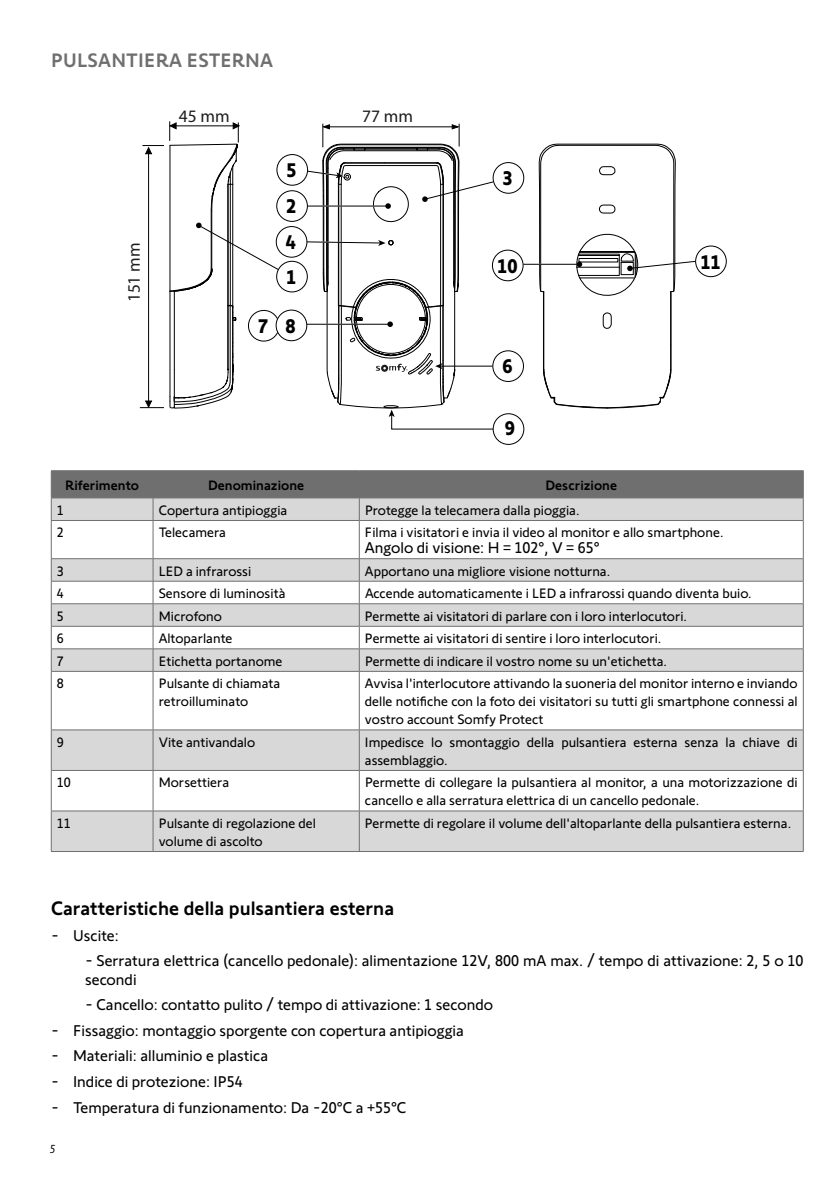
<style>
.page{position:relative;width:840px;height:1190px;background:#fff}
.page>*{position:absolute;margin:0;border:0;box-sizing:border-box;transform-origin:0 0}
.t1{font:700 20.4px/36px "Somfy Sans";color:#000;text-align:justify}
.t2{font:500 20px "Somfy Sans";color:#000}
.t3{font:500 20px "Somfy Sans";letter-spacing:.01em;color:#6f6f6f}
.t4{font:17.6px "Myriad Pro";color:#1d1d1d}
.t5{font:16px/19.2px "Somfy Sans";color:#000}
.t6{font:14px/18px "Somfy Sans";color:#000}
.t7{font:500 14px "Somfy Sans";color:#000}
.t8{font:italic 12px "Somfy Sans";color:#000}
</style>
<div class="page">
<hr style="left:523px;top:264px;width:57px;height:1px;background:#000">
<svg style="left:538px;top:143px;width:158px;height:266px"></svg>
<div style="left:276px;top:261px;width:32px;height:31px;border:1px solid #000;border-radius:50%"></div>
<div style="left:277px;top:154px;width:31px;height:32px;border:1px solid #000;border-radius:50%"></div>
<div style="left:276px;top:190px;width:32px;height:32px;border:1px solid #000;border-radius:50%"></div>
<div style="left:276px;top:226px;width:31px;height:32px;border:1px solid #000;border-radius:50%"></div>
<div style="left:276px;top:310px;width:31px;height:31px;border:1px solid #000;border-radius:50%"></div>
<div style="left:493px;top:162px;width:31px;height:32px;border:1px solid #000;border-radius:50%"></div>
<div style="left:492px;top:250px;width:31px;height:31px;border:1px solid #000;border-radius:50%"></div>
<div style="left:695px;top:246px;width:32px;height:31px;border:1px solid #000;border-radius:50%"></div>
<div style="left:492px;top:350px;width:32px;height:32px;border:1px solid #000;border-radius:50%"></div>
<div style="left:493px;top:413px;width:31px;height:32px;border:1px solid #000;border-radius:50%"></div>
<svg style="left:140px;top:121px;width:139px;height:288px"></svg>
<svg style="left:306px;top:123px;width:188px;height:307px"></svg>
<div style="left:52px;top:812px;width:751px;height:39px;background:#d8d8d8"></div>
<svg style="left:52px;top:521px;width:751px;height:290px"></svg>
<hr style="left:51px;top:470px;width:102px;height:1px;background:#6f6f6f">
<hr style="left:153px;top:470px;width:206px;height:1px;background:#6f6f6f">
<hr style="left:359px;top:470px;width:445px;height:1px;background:#6f6f6f">
<svg style="left:51px;top:471px;width:753px;height:49px;background:#9c9c9c"></svg>
<hr style="left:51px;top:520px;width:102px;height:1px;background:#6f6f6f">
<hr style="left:51px;top:521px;width:1px;height:37px;background:#6f6f6f">
<hr style="left:153px;top:520px;width:206px;height:1px;background:#6f6f6f">
<hr style="left:153px;top:521px;width:1px;height:37px;background:#6f6f6f">
<hr style="left:359px;top:520px;width:445px;height:1px;background:#6f6f6f">
<hr style="left:359px;top:521px;width:1px;height:37px;background:#6f6f6f">
<hr style="left:803px;top:521px;width:1px;height:37px;background:#6f6f6f">
<hr style="left:51px;top:558px;width:102px;height:1px;background:#6f6f6f">
<hr style="left:153px;top:558px;width:206px;height:1px;background:#6f6f6f">
<hr style="left:359px;top:558px;width:445px;height:1px;background:#6f6f6f">
<hr style="left:51px;top:581px;width:102px;height:1px;background:#6f6f6f">
<hr style="left:153px;top:581px;width:206px;height:1px;background:#6f6f6f">
<hr style="left:359px;top:581px;width:445px;height:1px;background:#6f6f6f">
<hr style="left:51px;top:603px;width:102px;height:1px;background:#6f6f6f">
<hr style="left:153px;top:603px;width:206px;height:1px;background:#6f6f6f">
<hr style="left:359px;top:603px;width:445px;height:1px;background:#6f6f6f">
<hr style="left:51px;top:626px;width:102px;height:1px;background:#6f6f6f">
<hr style="left:153px;top:626px;width:206px;height:1px;background:#6f6f6f">
<hr style="left:359px;top:626px;width:445px;height:1px;background:#6f6f6f">
<hr style="left:51px;top:649px;width:102px;height:1px;background:#6f6f6f">
<svg style="left:51px;top:559px;width:1px;height:112px"></svg>
<hr style="left:153px;top:649px;width:206px;height:1px;background:#6f6f6f">
<svg style="left:153px;top:559px;width:1px;height:112px"></svg>
<hr style="left:359px;top:649px;width:445px;height:1px;background:#6f6f6f">
<svg style="left:359px;top:559px;width:1px;height:112px"></svg>
<svg style="left:803px;top:559px;width:1px;height:112px"></svg>
<hr style="left:51px;top:671px;width:102px;height:1px;background:#6f6f6f">
<hr style="left:51px;top:672px;width:1px;height:58px;background:#6f6f6f">
<hr style="left:153px;top:671px;width:206px;height:1px;background:#6f6f6f">
<hr style="left:153px;top:672px;width:1px;height:58px;background:#6f6f6f">
<hr style="left:359px;top:671px;width:445px;height:1px;background:#6f6f6f">
<hr style="left:359px;top:672px;width:1px;height:58px;background:#6f6f6f">
<hr style="left:803px;top:672px;width:1px;height:58px;background:#6f6f6f">
<hr style="left:51px;top:730px;width:102px;height:1px;background:#6f6f6f">
<hr style="left:51px;top:730px;width:1px;height:40px;background:#6f6f6f">
<hr style="left:153px;top:730px;width:206px;height:1px;background:#6f6f6f">
<hr style="left:153px;top:730px;width:1px;height:40px;background:#6f6f6f">
<hr style="left:359px;top:730px;width:445px;height:1px;background:#6f6f6f">
<hr style="left:359px;top:730px;width:1px;height:40px;background:#6f6f6f">
<hr style="left:803px;top:730px;width:1px;height:40px;background:#6f6f6f">
<hr style="left:51px;top:770px;width:102px;height:1px;background:#6f6f6f">
<hr style="left:51px;top:771px;width:1px;height:40px;background:#6f6f6f">
<hr style="left:153px;top:770px;width:206px;height:1px;background:#6f6f6f">
<hr style="left:153px;top:771px;width:1px;height:40px;background:#6f6f6f">
<hr style="left:359px;top:770px;width:445px;height:1px;background:#6f6f6f">
<hr style="left:359px;top:771px;width:1px;height:40px;background:#6f6f6f">
<hr style="left:803px;top:771px;width:1px;height:40px;background:#6f6f6f">
<hr style="left:51px;top:811px;width:102px;height:1px;background:#6f6f6f">
<hr style="left:51px;top:811px;width:1px;height:40px;background:#6f6f6f">
<hr style="left:153px;top:811px;width:206px;height:1px;background:#6f6f6f">
<hr style="left:153px;top:811px;width:1px;height:40px;background:#6f6f6f">
<hr style="left:359px;top:811px;width:445px;height:1px;background:#6f6f6f">
<hr style="left:359px;top:811px;width:1px;height:40px;background:#6f6f6f">
<hr style="left:803px;top:811px;width:1px;height:40px;background:#6f6f6f">
<hr style="left:51px;top:851px;width:102px;height:1px;background:#6f6f6f">
<hr style="left:153px;top:851px;width:651px;height:1px;background:#6f6f6f">
<h2 class="t3" style="left:51px;top:53px;width:223px">PULSANTIERA ESTERNA</h2>
<p class="t4" style="left:123px;top:302px;width:61px;rotate:-90deg">151 mm</p>
<p class="t4" style="left:179px;top:106px;width:52px">45 mm</p>
<p class="t4" style="left:362px;top:106px;width:52px">77 mm</p>
<h1 class="t1" style="left:286px;top:154px;width:12px">5<br>2<br>4</h1>
<h1 class="t1" style="left:286px;top:261px;width:12px">1</h1>
<h1 class="t1" style="left:258px;top:310px;width:39px">7 8</h1>
<h1 class="t1" style="left:503px;top:162px;width:12px">3</h1>
<h1 class="t1" style="left:497px;top:250px;width:22px">10</h1>
<h1 class="t1" style="left:700px;top:246px;width:22px">11</h1>
<h1 class="t1" style="left:502px;top:351px;width:12px">6</h1>
<h1 class="t1" style="left:505px;top:412px;width:12px">9</h1>
<p class="t7" style="left:65px;top:481px;width:75px">Riferimento</p>
<p class="t7" style="left:208px;top:481px;width:98px">Denominazione</p>
<p class="t7" style="left:546px;top:481px;width:73px">Descrizione</p>
<p class="t6" style="left:57px;top:502px;width:8px">1</p>
<p class="t6" style="left:159px;top:502px;width:130px">Copertura antipioggia</p>
<p class="t6" style="left:365px;top:502px;width:216px">Protegge la telecamera dalla pioggia.</p>
<p class="t6" style="left:57px;top:525px;width:8px">2</p>
<p class="t6" style="left:159px;top:525px;width:69px">Telecamera</p>
<p class="t6" style="left:365px;top:525px;width:360px">Filma i visitatori e invia il video al monitor e allo smartphone.</p>
<p class="t5" style="left:365px;top:540px;width:236px">Angolo di visione: H = 102°, V = 65°</p>
<p class="t6" style="left:57px;top:563px;width:8px">3</p>
<p class="t6" style="left:159px;top:563px;width:94px">LED a infrarossi</p>
<p class="t6" style="left:365px;top:563px;width:247px">Apportano una migliore visione notturna.</p>
<p class="t6" style="left:57px;top:586px;width:8px">4</p>
<p class="t6" style="left:159px;top:586px;width:128px">Sensore di luminosità</p>
<p class="t6" style="left:365px;top:586px;width:388px">Accende automaticamente i LED a infrarossi quando diventa buio.</p>
<p class="t6" style="left:57px;top:608px;width:8px">5</p>
<p class="t6" style="left:159px;top:608px;width:65px">Microfono</p>
<p class="t6" style="left:365px;top:608px;width:324px">Permette ai visitatori di parlare con i loro interlocutori.</p>
<p class="t6" style="left:57px;top:631px;width:8px">6</p>
<p class="t6" style="left:159px;top:631px;width:75px">Altoparlante</p>
<p class="t6" style="left:365px;top:631px;width:298px">Permette ai visitatori di sentire i loro interlocutori.</p>
<p class="t6" style="left:57px;top:653px;width:8px">7</p>
<p class="t6" style="left:159px;top:653px;width:125px">Etichetta portanome</p>
<p class="t6" style="left:365px;top:653px;width:304px">Permette di indicare il vostro nome su un'etichetta.</p>
<p class="t6" style="left:57px;top:676px;width:8px">8</p>
<p class="t6" style="left:159px;top:676px;width:123px">Pulsante di chiamata retroilluminato</p>
<p class="t6" style="left:365px;top:676px;width:434px;text-align:justify">Avvisa l'interlocutore attivando la suoneria del monitor interno e inviando delle notifiche con la foto dei visitatori su tutti gli smartphone connessi al vostro account Somfy Protect</p>
<p class="t6" style="left:57px;top:734px;width:8px">9</p>
<p class="t6" style="left:159px;top:734px;width:98px">Vite antivandalo</p>
<p class="t6" style="left:365px;top:734px;width:434px">Impedisce lo smontaggio della pulsantiera esterna senza la chiave di assemblaggio.</p>
<p class="t6" style="left:57px;top:775px;width:15px">10</p>
<p class="t6" style="left:159px;top:775px;width:72px">Morsettiera</p>
<p class="t6" style="left:365px;top:775px;width:434px">Permette di collegare la pulsantiera al monitor, a una motorizzazione di cancello e alla serratura elettrica di un cancello pedonale.</p>
<p class="t6" style="left:57px;top:815px;width:15px">11</p>
<p class="t6" style="left:159px;top:815px;width:159px">Pulsante di regolazione del volume di ascolto</p>
<p class="t6" style="left:365px;top:815px;width:428px">Permette di regolare il volume dell'altoparlante della pulsantiera esterna.</p>
<h2 class="t2" style="left:51px;top:902px;width:345px">Caratteristiche della pulsantiera esterna</h2>
<p class="t5" style="left:51px;top:928px;width:69px">- Uscite:</p>
<p class="t5" style="left:85px;top:952px;width:720px">- Serratura elettrica (cancello pedonale): alimentazione 12V, 800 mA max. / tempo di attivazione: 2, 5 o 10 secondi</p>
<p class="t5" style="left:85px;top:997px;width:410px">- Cancello: contatto pulito / tempo di attivazione: 1 secondo</p>
<p class="t5" style="left:51px;top:1022px;width:414px">- Fissaggio: montaggio sporgente con copertura antipioggia</p>
<p class="t5" style="left:51px;top:1048px;width:219px">- Materiali: alluminio e plastica</p>
<p class="t5" style="left:51px;top:1074px;width:193px">- Indice di protezione: IP54</p>
<p class="t5" style="left:51px;top:1099px;width:357px">- Temperatura di funzionamento: Da -20°C a +55°C</p>
<p class="t8" style="left:50px;top:1141px;width:7px">5</p>
</div>
